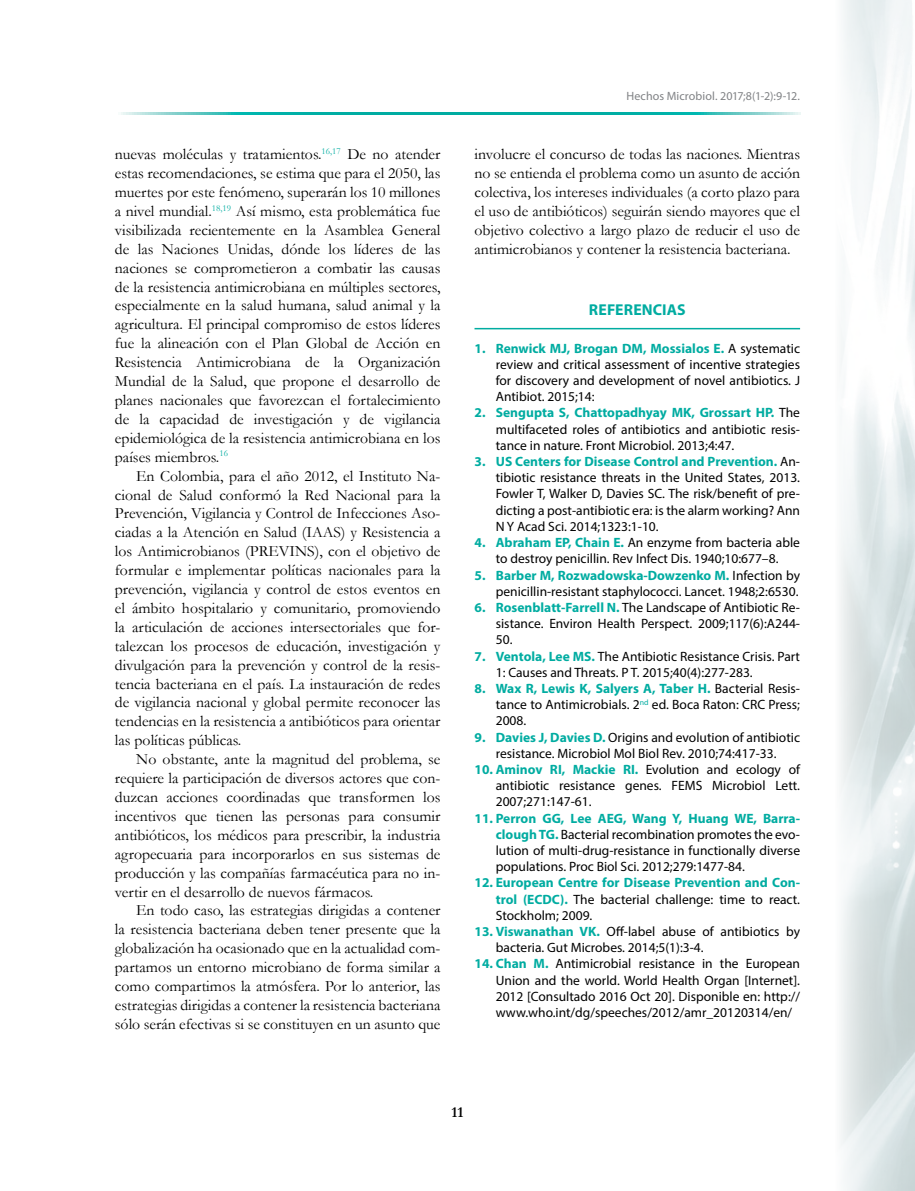
<style>
.page{position:relative;width:915px;height:1191px;background:#fff}
.page>*{position:absolute;margin:0;border:0;box-sizing:border-box;transform-origin:0 0}
.t1{font:15.75px/18.9px "Garamond";color:#000;text-align:justify}
.t2{font:700 15.75px "Myriad Pro";letter-spacing:.01em;color:#00aca1}
.t3{font:700 15px "Garamond";color:#000}
.t4{font:13.5px/16.2px "Myriad Pro";color:#000;text-align:justify}
.t5{font:700 13.5px/16.2px "Myriad Pro";color:#00aca1;text-align:justify}
.t6{font:12px "Myriad Pro";letter-spacing:.01em;color:#808285}
.s1{font-weight:700;color:#00aca1}
.s2{font-weight:400;color:#000}
</style>
<div class="page">
<img style="left:840px;top:0;width:74px;height:1191px">
<svg style="left:121px;top:112px;width:678px;height:2px"></svg>
<hr style="left:474px;top:328px;width:325px;height:1px;background:#00aca1">
<p class="t1" style="left:115px;top:144px;width:327px">nuevas moléculas y tratamientos.<sup>16,17</sup> De no atender estas recomendaciones, se estima que para el 2050, las muertes por este fenómeno, superarán los 10 millones a nivel mundial.<sup>18,19</sup> Así mismo, esta problemática fue visibilizada recientemente en la Asamblea General de las Naciones Unidas, dónde los líderes de las naciones se comprometieron a combatir las causas de la resistencia antimicrobiana en múltiples sectores, especialmente en la salud humana, salud animal y la agricultura. El principal compromiso de estos líderes fue la alineación con el Plan Global de Acción en Resistencia Antimicrobiana de la Organización Mundial de la Salud, que propone el desarrollo de planes nacionales que favorezcan el fortalecimiento de la capacidad de investigación y de vigilancia epidemiológica de la resistencia antimicrobiana en los países miembros.<sup>16</sup></p>
<p class="t1" style="left:115px;top:466px;width:327px;text-indent:21px">En Colombia, para el año 2012, el Instituto Na&shy;cional de Salud conformó la Red Nacional para la Prevención, Vigilancia y Control de Infecciones Aso&shy;ciadas a la Atención en Salud (IAAS) y Resistencia a los Antimicrobianos (PREVINS), con el objetivo de formular e implementar políticas nacionales para la prevención, vigilancia y control de estos eventos en el ámbito hospitalario y comunitario, promoviendo la articulación de acciones intersectoriales que for&shy;talezcan los procesos de educación, investigación y divulgación para la prevención y control de la resis&shy;tencia bacteriana en el país. La instauración de redes de vigilancia nacional y global permite reconocer las tendencias en la resistencia a antibióticos para orientar las políticas públicas.</p>
<p class="t1" style="left:115px;top:749px;width:327px;text-indent:21px">No obstante, ante la magnitud del problema, se requiere la participación de diversos actores que con&shy;duzcan acciones coordinadas que transformen los incentivos que tienen las personas para consumir antibióticos, los médicos para prescribir, la industria agropecuaria para incorporarlos en sus sistemas de producción y las compañías farmacéutica para no in&shy;vertir en el desarrollo de nuevos fármacos.</p>
<p class="t1" style="left:115px;top:900px;width:327px;text-indent:21px">En todo caso, las estrategias dirigidas a contener la resistencia bacteriana deben tener presente que la globalización ha ocasionado que en la actualidad com&shy;partamos un entorno microbiano de forma similar a como compartimos la atmósfera. Por lo anterior, las estrategias dirigidas a contener la resistencia bacteriana sólo serán efectivas si se constituyen en un asunto que</p>
<p class="t6" style="left:626px;top:89px;width:175px">Hechos Microbiol. 2017;8(1-2):9-12.</p>
<p class="t1" style="left:474px;top:144px;width:327px">involucre el concurso de todas las naciones. Mientras no se entienda el problema como un asunto de acción colectiva, los intereses individuales (a corto plazo para el uso de antibióticos) seguirán siendo mayores que el objetivo colectivo a largo plazo de reducir el uso de antimicrobianos y contener la resistencia bacteriana.</p>
<p class="t2" style="left:588px;top:299px;width:98px">REFERENCIAS</p>
<p class="t4" style="left:495px;top:340px;width:306px;text-indent:-21px"><span class="s1">1. Renwick MJ, Brogan DM, Mossialos E.</span> A systematic review and critical assessment of incentive strategies for discovery and development of novel antibiotics. J Antibiot. 2015;14:</p>
<p class="t4" style="left:495px;top:404px;width:306px;text-indent:-21px"><span class="s1">2. Sengupta S, Chattopadhyay MK, Grossart HP.</span> The multifaceted roles of antibiotics and antibiotic resis&shy;tance in nature. Front Microbiol. 2013;4:47.</p>
<p class="t4" style="left:495px;top:453px;width:306px;text-indent:-21px"><span class="s1">3. US Centers for Disease Control and Prevention.</span> An&shy;tibiotic resistance threats in the United States, 2013.<br>Fowler T, Walker D, Davies SC. The risk/benefit of pre&shy;dicting a post-antibiotic era: is the alarm working? Ann N Y Acad Sci. 2014;1323:1-10.</p>
<p class="t4" style="left:474px;top:534px;width:327px;text-align:center"><span class="s1">4. Abraham EP, Chain E.</span> An enzyme from bacteria able to destroy penicillin. Rev Infect Dis. 1940;10:677–8.</p>
<p class="t4" style="left:474px;top:566px;width:327px;text-align:right"><span class="s1">5. Barber M, Rozwadowska-Dowzenko M.</span> Infection by penicillin-resistant staphylococci. Lancet. 1948;2:6530.</p>
<p class="t4" style="left:495px;top:599px;width:306px;text-indent:-21px"><span class="s1">6. Rosenblatt-Farrell N.</span> The Landscape of Antibiotic Re&shy;sistance. Environ Health Perspect. 2009;117(6):A244- 50.</p>
<p class="t4" style="left:495px;top:647px;width:306px;text-indent:-21px"><span class="s1">7. Ventola, Lee MS.</span> The Antibiotic Resistance Crisis. Part<br>1: Causes and Threats. P T. 2015;40(4):277-283.</p>
<p class="t4" style="left:495px;top:680px;width:306px;text-indent:-21px"><span class="s1">8. Wax R, Lewis K, Salyers A, Taber H.</span> Bacterial Resis&shy;tance to Antimicrobials. 2<sup>nd</sup> ed. Boca Raton: CRC Press; 2008.</p>
<p class="t4" style="left:474px;top:728px;width:327px;text-align:center"><span class="s1">9. Davies J, Davies D.</span> Origins and evolution of antibiotic resistance. Microbiol Mol Biol Rev. 2010;74:417-33.</p>
<p class="t4" style="left:495px;top:761px;width:306px;text-indent:-21px"><span class="s1">10. Aminov RI, Mackie RI.</span> Evolution and ecology of antibiotic resistance genes. FEMS Microbiol Lett.<br>2007;271:147-61.</p>
<p class="t4" style="left:495px;top:809px;width:306px;text-indent:-21px"><span class="s1">11. Perron GG, Lee AEG, Wang Y, Huang WE, Barra&shy;clough TG.</span> Bacterial recombination promotes the evo&shy;lution of multi-drug-resistance in functionally diverse populations. Proc Biol Sci. 2012;279:1477-84.</p>
<p class="t5" style="left:495px;top:874px;width:306px;text-indent:-21px">12. European Centre for Disease Prevention and Con&shy;trol (ECDC). <span class="s2">The bacterial challenge: time to react.<br>Stockholm; 2009.</span></p>
<p class="t4" style="left:495px;top:923px;width:306px;text-indent:-21px"><span class="s1">13. Viswanathan VK.</span> Off-label abuse of antibiotics by bacteria. Gut Microbes. 2014;5(1):3-4.</p>
<p class="t4" style="left:495px;top:955px;width:306px;text-indent:-21px"><span class="s1">14. Chan M.</span> Antimicrobial resistance in the European Union and the world. World Health Organ [Internet].<br>2012 [Consultado 2016 Oct 20]. Disponible en: http:// www.who.int/dg/speeches/2012/amr_20120314/en/</p>
<p class="t3" style="left:451px;top:1102px;width:13px">11</p>
</div>
